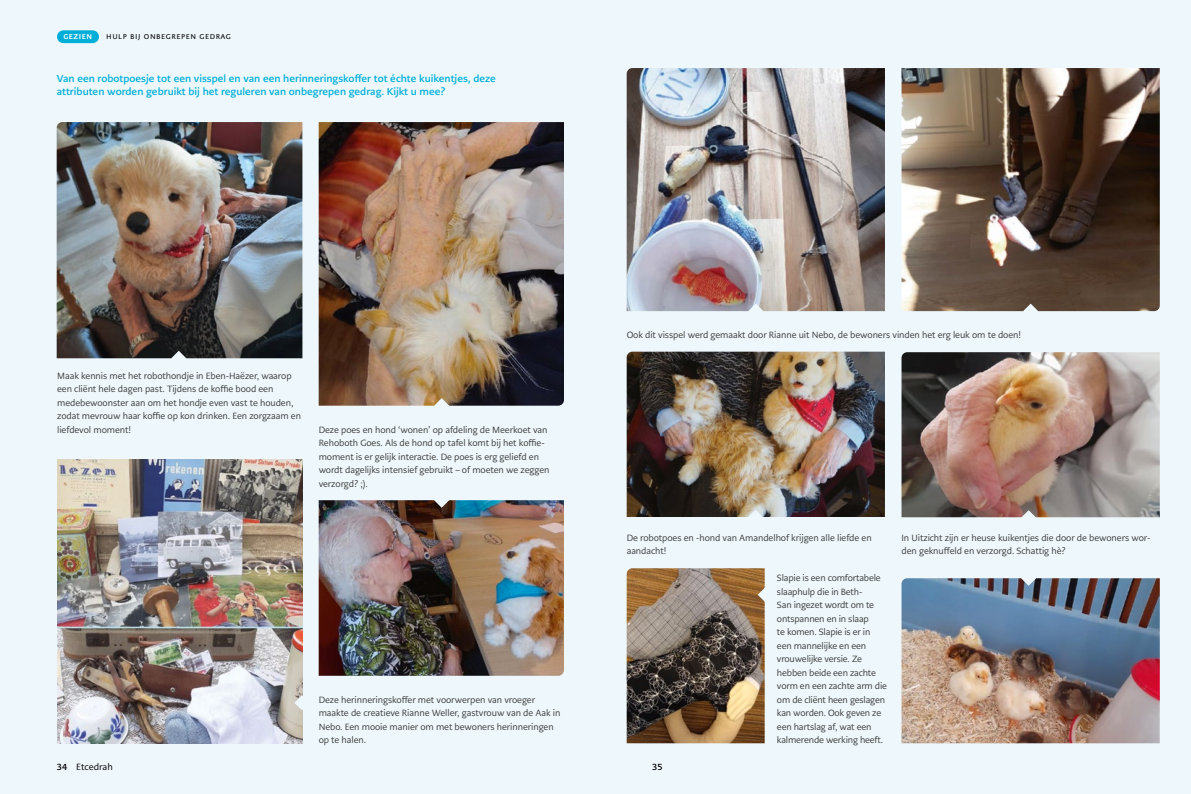
<style>
.page{position:relative;width:1191px;height:794px;background:#eef8fc}
.page>*{position:absolute;margin:0;border:0;box-sizing:border-box;transform-origin:0 0}
.t1{font:700 10px/13.5px "PMN Caecilia Sans Text";color:#00aed8}
.t2{font:9px/13.5px "PMN Caecilia Sans Text";letter-spacing:-.01em;color:#3c3c3b}
.t3{font:9px "PMN Caecilia Sans Text";color:#000}
.t4{font:8.8px "PMN Caecilia Sans Text";letter-spacing:.06em;color:#000}
.t5{font:700 8.8px "PMN Caecilia Sans Text";letter-spacing:.055em;color:#fff}
.t6{font:700 8.8px "PMN Caecilia Sans Text";color:#000}
.s1{font-weight:700;font-size:8.8px}
</style>
<div class="page">
<div style="left:57px;top:30px;width:42px;height:13px;background:#00aed8;border-radius:6px"></div>
<img style="left:57px;top:122px;width:245px;height:236px">
<img style="left:319px;top:122px;width:245px;height:284px">
<img style="left:319px;top:500px;width:245px;height:176px">
<svg style="left:171px;top:351px;width:15px;height:8px"></svg>
<svg style="left:434px;top:398px;width:15px;height:8px"></svg>
<svg style="left:434px;top:500px;width:15px;height:8px"></svg>
<img style="left:57px;top:460px;width:245px;height:283px">
<svg style="left:294px;top:695px;width:9px;height:15px"></svg>
<img style="left:626px;top:68px;width:259px;height:243px">
<img style="left:901px;top:68px;width:258px;height:243px">
<svg style="left:1023px;top:303px;width:15px;height:9px"></svg>
<svg style="left:748px;top:303px;width:15px;height:8px"></svg>
<img style="left:626px;top:352px;width:259px;height:165px">
<img style="left:901px;top:352px;width:258px;height:165px">
<img style="left:901px;top:578px;width:258px;height:165px">
<svg style="left:1021px;top:578px;width:15px;height:8px"></svg>
<svg style="left:1021px;top:510px;width:15px;height:8px"></svg>
<img style="left:626px;top:568px;width:138px;height:175px">
<svg style="left:748px;top:510px;width:15px;height:7px"></svg>
<svg style="left:757px;top:587px;width:8px;height:15px"></svg>
<p class="t5" style="left:63px;top:31px;width:30px">gezien</p>
<p class="t4" style="left:106px;top:31px;width:126px">hulp bij onbegrepen gedrag</p>
<p class="t1" style="left:57px;top:71px;width:441px">Van een robotpoesje tot een visspel en van een herinneringskoffer tot échte kuikentjes, deze attributen worden gebruikt bij het reguleren van onbegrepen gedrag. Kijkt u mee?</p>
<p class="t2" style="left:57px;top:369px;width:245px">Maak kennis met het robothondje in Eben-Haëzer, waarop een cliënt hele dagen past. Tijdens de koffie bood een medebewoonster aan om het hondje even vast te houden, zodat mevrouw haar koffie op kon drinken. Een zorgzaam en liefdevol moment!</p>
<p class="t2" style="left:319px;top:423px;width:232px">Deze poes en hond ‘wonen’ op afdeling de Meerkoet van Rehoboth Goes. Als de hond op tafel komt bij het koffie&shy;moment is er gelijk interactie. De poes is erg geliefd en wordt dagelijks intensief gebruikt – of moeten we zeggen verzorgd? ;).</p>
<p class="t2" style="left:319px;top:693px;width:243px">Deze herinneringskoffer met voorwerpen van vroeger maakte de creatieve Rianne Weller, gastvrouw van de Aak in Nebo. Een mooie manier om met bewoners herinneringen op te halen.</p>
<p class="t2" style="left:626px;top:328px;width:396px">Ook dit visspel werd gemaakt door Rianne uit Nebo, de bewoners vinden het erg leuk om te doen!</p>
<p class="t2" style="left:626px;top:531px;width:247px">De robotpoes en -hond van Amandelhof krijgen alle liefde en aandacht!</p>
<p class="t2" style="left:901px;top:531px;width:250px">In Uitzicht zijn er heuse kuikentjes die door de bewoners wor&shy;den geknuffeld en verzorgd. Schattig hè?</p>
<p class="t2" style="left:777px;top:571px;width:112px">Slapie is een comfortabele slaaphulp die in Beth-<br>San ingezet wordt om te ontspannen en in slaap<br>te komen. Slapie is er in een mannelijke en een vrouwelijke versie. Ze hebben beide een zachte vorm en een zachte arm die om de cliënt heen geslagen kan worden. Ook geven ze een hartslag af, wat een kalmerende werking heeft.</p>
<p class="t3" style="left:57px;top:761px;width:58px"><span class="s1">34</span> Etcedrah</p>
<p class="t6" style="left:652px;top:761px;width:12px">35</p>
</div>
